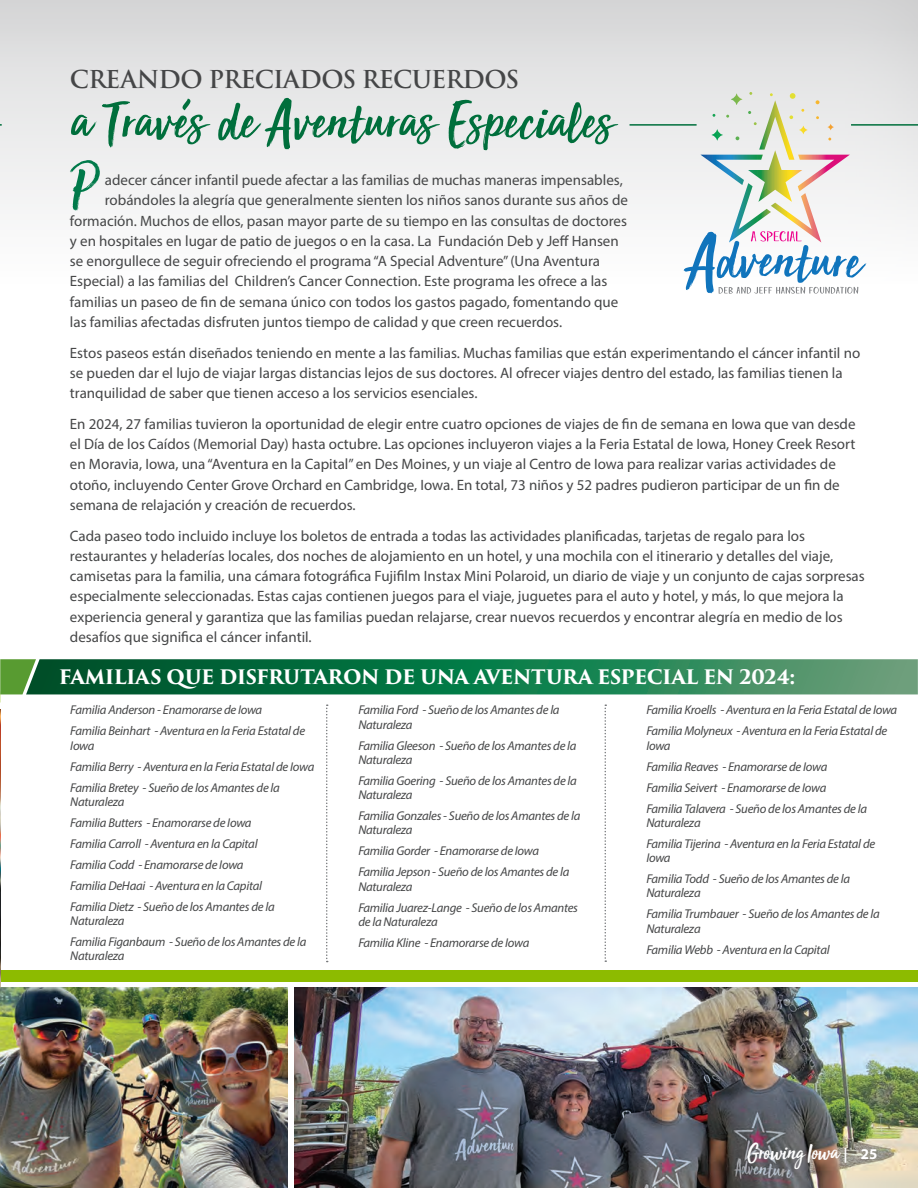
<style>
.page{position:relative;width:918px;height:1188px;background:#fff}
.page>*{position:absolute;margin:0;border:0;box-sizing:border-box;transform-origin:0 0}
.t1{font:58.2px "Sun Valley";color:#006f3c}
.t2{font:57.45px "Sun Valley";color:#007a4a}
.t3{font:600 24px "Trajan Pro 3";letter-spacing:-.035em;color:#454647}
.t4{font:24px "Sun Valley";letter-spacing:-.02em;color:#fff}
.t5{font:700 19.5px "Trajan Pro 3";letter-spacing:-.025em;color:#fff}
.t6{font:15px/20.2px "Myriad Pro";color:#454647}
.t7{font:700 15px "Myriad Pro";color:#fff}
.t8{font:italic 12.75px/14.2px "Myriad Pro";letter-spacing:-.02em;color:#454647}
</style>
<div class="page">
<div style="left:0;top:970px;width:918px;height:12px;background:#8dbb00"></div>
<div style="left:0;top:0;width:918px;height:338px;background:#231f20;opacity:.75"></div>
<img style="left:0;top:709px;width:1px;height:279px">
<hr style="left:630px;top:124px;width:67px;height:2px;background:#006f3c">
<hr style="left:851px;top:124px;width:67px;height:2px;background:#006f3c">
<svg style="left:0;top:659px;width:918px;height:35px;background:#207b4d"></svg>
<svg style="left:326px;top:705px;width:2px;height:257px"></svg>
<svg style="left:605px;top:705px;width:1px;height:257px"></svg>
<svg style="left:684px;top:92px;width:182px;height:202px"></svg>
<img style="left:0;top:988px;width:288px;height:200px">
<img style="left:295px;top:988px;width:623px;height:200px">
<svg style="left:183px;top:99px;width:7px;height:11px"></svg>
<p class="t3" style="left:70px;top:62px;width:451px">CREANDO PRECIADOS RECUERDOS</p>
<p class="t1" style="left:71px;top:72px;width:544px">a Traves de Aventuras Especiales</p>
<p class="t2" style="left:70px;top:136px;width:28px">P</p>
<p class="t6" style="left:105px;top:170px;width:519px">adecer cáncer infantil puede afectar a las familias de muchas maneras impensables,</p>
<p class="t6" style="left:105px;top:190px;width:525px">robándoles la alegría que generalmente sienten los niños sanos durante sus años de</p>
<p class="t6" style="left:70px;top:210px;width:559px">formación. Muchos de ellos, pasan mayor parte de su tiempo en las consultas de doctores</p>
<p class="t6" style="left:70px;top:230px;width:550px">y en hospitales en lugar de patio de juegos o en la casa. La Fundación Deb y Jeff Hansen</p>
<p class="t6" style="left:70px;top:251px;width:532px">se enorgullece de seguir ofreciendo el programa “A Special Adventure” (Una Aventura</p>
<p class="t6" style="left:70px;top:271px;width:539px">Especial) a las familias del Children’s Cancer Connection. Este programa les ofrece a las</p>
<p class="t6" style="left:70px;top:291px;width:550px">familias un paseo de fin de semana único con todos los gastos pagado, fomentando que</p>
<p class="t6" style="left:70px;top:311px;width:494px">las familias afectadas disfruten juntos tiempo de calidad y que creen recuerdos.</p>
<p class="t6" style="left:70px;top:342px;width:792px">Estos paseos están diseñados teniendo en mente a las familias. Muchas familias que están experimentando el cáncer infantil no se pueden dar el lujo de viajar largas distancias lejos de sus doctores. Al ofrecer viajes dentro del estado, las familias tienen la tranquilidad de saber que tienen acceso a los servicios esenciales.</p>
<p class="t6" style="left:70px;top:413px;width:787px">En 2024, 27 familias tuvieron la oportunidad de elegir entre cuatro opciones de viajes de fin de semana en Iowa que van desde el Día de los Caídos (Memorial Day) hasta octubre. Las opciones incluyeron viajes a la Feria Estatal de Iowa, Honey Creek Resort en Moravia, Iowa, una “Aventura en la Capital” en Des Moines, y un viaje al Centro de Iowa para realizar varias actividades de otoño, incluyendo Center Grove Orchard en Cambridge, Iowa. En total, 73 niños y 52 padres pudieron participar de un fin de semana de relajación y creación de recuerdos.</p>
<p class="t6" style="left:70px;top:525px;width:796px">Cada paseo todo incluido incluye los boletos de entrada a todas las actividades planificadas, tarjetas de regalo para los restaurantes y heladerías locales, dos noches de alojamiento en un hotel, y una mochila con el itinerario y detalles del viaje, camisetas para la familia, una cámara fotográfica Fujifilm Instax Mini Polaroid, un diario de viaje y un conjunto de cajas sorpresas especialmente seleccionadas. Estas cajas contienen juegos para el viaje, juguetes para el auto y hotel, y más, lo que mejora la experiencia general y garantiza que las familias puedan relajarse, crear nuevos recuerdos y encontrar alegría en medio de los desafíos que significa el cáncer infantil.</p>
<p class="t5" style="left:59px;top:662px;width:738px">FAMILIAS QUE DISFRUTARON DE UNA AVENTURA ESPECIAL EN 2024:</p>
<p class="t8" style="left:70px;top:703px;width:193px">Familia Anderson - Enamorarse de Iowa</p>
<p class="t8" style="left:70px;top:724px;width:236px">Familia Beinhart - Aventura en la Feria Estatal de<br>Iowa</p>
<p class="t8" style="left:70px;top:759px;width:246px">Familia Berry - Aventura en la Feria Estatal de Iowa</p>
<p class="t8" style="left:70px;top:780px;width:211px">Familia Bretey - Sueño de los Amantes de la<br>Naturaleza</p>
<p class="t8" style="left:70px;top:815px;width:183px">Familia Butters - Enamorarse de Iowa</p>
<p class="t8" style="left:70px;top:836px;width:189px">Familia Carroll - Aventura en la Capital</p>
<p class="t8" style="left:70px;top:857px;width:175px">Familia Codd - Enamorarse de Iowa</p>
<p class="t8" style="left:70px;top:878px;width:193px">Familia DeHaai - Aventura en la Capital</p>
<p class="t8" style="left:70px;top:899px;width:206px">Familia Dietz - Sueño de los Amantes de la<br>Naturaleza</p>
<p class="t8" style="left:70px;top:934px;width:238px">Familia Figanbaum - Sueño de los Amantes de la<br>Naturaleza</p>
<p class="t8" style="left:358px;top:703px;width:203px">Familia Ford - Sueño de los Amantes de la<br>Naturaleza</p>
<p class="t8" style="left:358px;top:738px;width:220px">Familia Gleeson - Sueño de los Amantes de la<br>Naturaleza</p>
<p class="t8" style="left:358px;top:773px;width:220px">Familia Goering - Sueño de los Amantes de la<br>Naturaleza</p>
<p class="t8" style="left:358px;top:808px;width:224px">Familia Gonzales - Sueño de los Amantes de la<br>Naturaleza</p>
<p class="t8" style="left:358px;top:844px;width:182px">Familia Gorder - Enamorarse de Iowa</p>
<p class="t8" style="left:358px;top:865px;width:213px">Familia Jepson - Sueño de los Amantes de la<br>Naturaleza</p>
<p class="t8" style="left:358px;top:900px;width:221px">Familia Juarez-Lange - Sueño de los Amantes de la Naturaleza</p>
<p class="t8" style="left:358px;top:935px;width:173px">Familia Kline - Enamorarse de Iowa</p>
<p class="t8" style="left:646px;top:703px;width:252px">Familia Kroells - Aventura en la Feria Estatal de Iowa</p>
<p class="t8" style="left:646px;top:724px;width:242px">Familia Molyneux - Aventura en la Feria Estatal de<br>Iowa</p>
<p class="t8" style="left:646px;top:759px;width:182px">Familia Reaves - Enamorarse de Iowa</p>
<p class="t8" style="left:646px;top:780px;width:182px">Familia Seivert - Enamorarse de Iowa</p>
<p class="t8" style="left:646px;top:801px;width:222px">Familia Talavera - Sueño de los Amantes de la<br>Naturaleza</p>
<p class="t8" style="left:646px;top:836px;width:230px">Familia Tijerina - Aventura en la Feria Estatal de<br>Iowa</p>
<p class="t8" style="left:646px;top:871px;width:205px">Familia Todd - Sueño de los Amantes de la<br>Naturaleza</p>
<p class="t8" style="left:646px;top:907px;width:235px">Familia Trumbauer - Sueño de los Amantes de la<br>Naturaleza</p>
<p class="t8" style="left:646px;top:943px;width:185px">Familia Webb - Aventura en la Capital</p>
<p class="t4" style="left:748px;top:1131px;width:92px">Growing Iowa</p>
<p class="t7" style="left:844px;top:1144px;width:35px">| 25</p>
</div>
